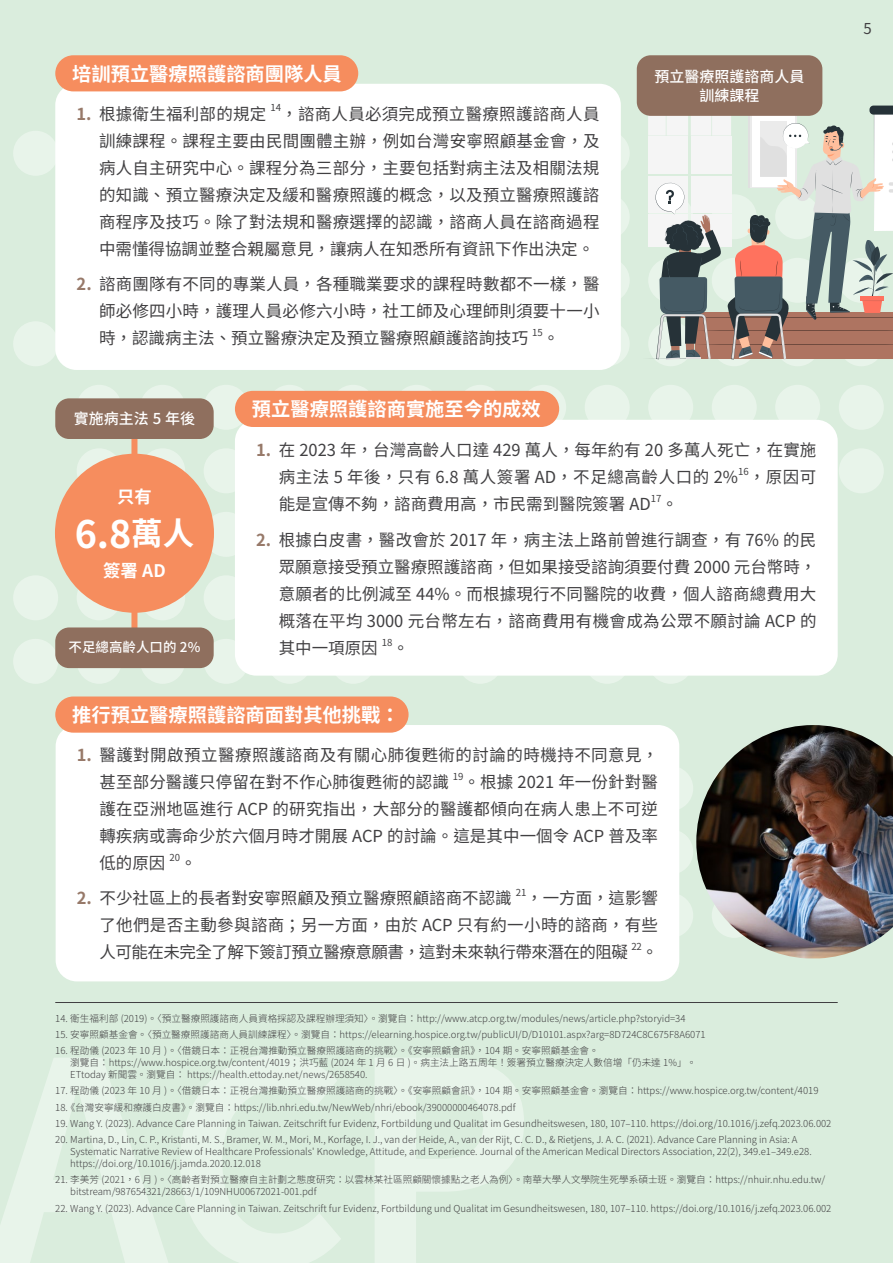
<style>
.page{position:relative;width:893px;height:1263px;background:#daeddd}
.page>*{position:absolute;margin:0;border:0;box-sizing:border-box;transform-origin:0 0}
.t1{font:700 37.8px "Noto Sans HK";color:#fff}
.t2{font:700 19.2px "Noto Sans HK";color:#fff}
.t3{font:700 17.4px "Noto Sans HK";color:#fff}
.t4{font:16.5px/27px "Noto Sans HK";letter-spacing:.005em;color:#414042;text-align:justify}
.t5{font:16.5px/27px "Noto Sans HK";letter-spacing:.03em;color:#414042}
.t6{font:500 15px/18.6px "Noto Sans HK";color:#fff;text-align:center}
.t7{font:15px "Noto Sans HK";color:#414042}
.t8{font:500 13.5px "Noto Sans HK";color:#fff}
.t9{font:300 9.6px/12px "Noto Sans HK";color:#414042}
.t10{font:9.6px "Noto Sans HK";color:#414042}
.s1{font-weight:700;color:#977969}
.s2{font-size:31.5px}
</style>
<div class="page">
<div style="left:13px;top:131px;width:45px;height:45px;background:#e8f4ea;border-radius:50%"></div>
<div style="left:585px;top:131px;width:45px;height:45px;background:#e8f4ea;border-radius:50%"></div>
<div style="left:585px;top:194px;width:45px;height:45px;background:#e8f4ea;border-radius:50%"></div>
<div style="left:585px;top:258px;width:45px;height:45px;background:#e8f4ea;border-radius:50%"></div>
<div style="left:13px;top:321px;width:45px;height:45px;background:#e8f4ea;border-radius:50%"></div>
<div style="left:585px;top:321px;width:45px;height:45px;background:#e8f4ea;border-radius:50%"></div>
<div style="left:648px;top:321px;width:45px;height:45px;background:#e8f4ea;border-radius:50%"></div>
<div style="left:712px;top:321px;width:45px;height:45px;background:#e8f4ea;border-radius:50%"></div>
<div style="left:775px;top:321px;width:45px;height:45px;background:#e8f4ea;border-radius:50%"></div>
<div style="left:839px;top:321px;width:45px;height:45px;background:#e8f4ea;border-radius:50%"></div>
<div style="left:77px;top:385px;width:45px;height:45px;background:#e8f4ea;border-radius:50%"></div>
<div style="left:140px;top:385px;width:45px;height:45px;background:#e8f4ea;border-radius:50%"></div>
<div style="left:204px;top:385px;width:45px;height:45px;background:#e8f4ea;border-radius:50%"></div>
<svg style="left:267px;top:385px;width:45px;height:45px"></svg>
<svg style="left:331px;top:385px;width:45px;height:45px"></svg>
<svg style="left:394px;top:385px;width:45px;height:45px"></svg>
<svg style="left:458px;top:385px;width:45px;height:45px"></svg>
<svg style="left:521px;top:385px;width:45px;height:45px"></svg>
<div style="left:585px;top:385px;width:45px;height:45px;background:#e8f4ea;border-radius:50%"></div>
<div style="left:648px;top:385px;width:45px;height:45px;background:#e8f4ea;border-radius:50%"></div>
<div style="left:712px;top:385px;width:45px;height:45px;background:#e8f4ea;border-radius:50%"></div>
<div style="left:775px;top:385px;width:45px;height:45px;background:#e8f4ea;border-radius:50%"></div>
<div style="left:839px;top:385px;width:45px;height:45px;background:#e8f4ea;border-radius:50%"></div>
<svg style="left:77px;top:448px;width:45px;height:45px"></svg>
<svg style="left:140px;top:448px;width:45px;height:45px"></svg>
<div style="left:204px;top:448px;width:45px;height:45px;background:#e8f4ea;border-radius:50%"></div>
<div style="left:839px;top:448px;width:45px;height:45px;background:#e8f4ea;border-radius:50%"></div>
<div style="left:204px;top:512px;width:45px;height:45px;background:#e8f4ea;border-radius:50%"></div>
<div style="left:13px;top:575px;width:45px;height:45px;background:#e8f4ea;border-radius:50%"></div>
<div style="left:77px;top:575px;width:45px;height:45px;background:#e8f4ea;border-radius:50%"></div>
<div style="left:140px;top:575px;width:45px;height:45px;background:#e8f4ea;border-radius:50%"></div>
<div style="left:204px;top:575px;width:45px;height:45px;background:#e8f4ea;border-radius:50%"></div>
<div style="left:13px;top:639px;width:45px;height:45px;background:#e8f4ea;border-radius:50%"></div>
<div style="left:77px;top:639px;width:45px;height:45px;background:linear-gradient(to right,#e8f4ea,#e7f3e9);border-radius:50%"></div>
<div style="left:140px;top:639px;width:45px;height:45px;background:linear-gradient(to right,#e7f4e9,#e8f4ea);border-radius:50%"></div>
<div style="left:204px;top:639px;width:45px;height:45px;background:#e8f4ea;border-radius:50%"></div>
<div style="left:267px;top:639px;width:45px;height:45px;background:#e8f4ea;border-radius:50%"></div>
<div style="left:331px;top:639px;width:45px;height:45px;background:#e8f4ea;border-radius:50%"></div>
<div style="left:458px;top:639px;width:45px;height:45px;background:#e8f4ea;border-radius:50%"></div>
<div style="left:585px;top:639px;width:45px;height:45px;background:#e8f4ea;border-radius:50%"></div>
<div style="left:648px;top:639px;width:45px;height:45px;background:#e8f4ea;border-radius:50%"></div>
<div style="left:648px;top:766px;width:45px;height:45px;background:#e8f4ea;border-radius:50%"></div>
<div style="left:648px;top:829px;width:45px;height:45px;background:#e8f4ea;border-radius:50%"></div>
<div style="left:648px;top:893px;width:45px;height:45px;background:#e8f4ea;border-radius:50%"></div>
<svg style="left:0;top:1054px;width:524px;height:209px"></svg>
<hr style="left:55px;top:1002px;width:783px;height:1px;background:#414042">
<div style="left:55px;top:84px;width:566px;height:286px;background:#fff;border-radius:21px"></div>
<div style="left:55px;top:55px;width:303px;height:36px;background:#f68d5e;border-radius:18px"></div>
<div style="left:235px;top:420px;width:603px;height:256px;background:#fff;border-radius:21px"></div>
<div style="left:235px;top:391px;width:324px;height:36px;background:#f68d5e;border-radius:18px"></div>
<div style="left:56px;top:725px;width:623px;height:256px;background:#fff;border-radius:21px"></div>
<div style="left:55px;top:696px;width:354px;height:37px;background:#f68d5e;border-radius:18px"></div>
<svg style="left:642px;top:101px;width:251px;height:259px"></svg>
<div style="left:637px;top:55px;width:185px;height:61px;background:#8f6f5e;border-radius:14px"></div>
<div style="left:131px;top:422px;width:6px;height:216px;background:#f68d5e"></div>
<div style="left:55px;top:398px;width:159px;height:41px;background:#8f6f5e;border-radius:14px"></div>
<div style="left:55px;top:627px;width:159px;height:41px;background:#8f6f5e;border-radius:14px"></div>
<div style="left:55px;top:454px;width:159px;height:159px;background:#f68d5e;border-radius:50%"></div>
<img style="left:696px;top:725px;width:197px;height:233px">
<h2 class="t2" style="left:72px;top:63px;width:271px">培訓預立醫療照護諮商團隊人員</h2>
<h3 class="t4" style="left:77px;top:100px;width:191px"><span class="s1">1.</span> 根據衛生福利部的規定</h3>
<p class="t10" style="left:271px;top:103px;width:12px">14</p>
<h3 class="t4" style="left:99px;top:100px;width:502px;text-indent:182px">，諮商人員必須完成預立醫療照護諮商人員訓練課程。課程主要由民間團體主辦，例如台灣安寧照顧基金會，及病人自主研究中心。課程分為三部分，主要包括對病主法及相關法規的知識、預立醫療決定及緩和醫療照護的概念，以及預立醫療照護諮商程序及技巧。除了對法規和醫療選擇的認識，諮商人員在諮商過程中需懂得協調並整合親屬意見，讓病人在知悉所有資訊下作出決定。</h3>
<h3 class="t4" style="left:99px;top:271px;width:502px;text-indent:-23px"><span class="s1">2.</span> 諮商團隊有不同的專業人員，各種職業要求的課程時數都不一樣，醫師必修四小時，護理人員必修六小時，社工師及心理師則須要十一小時，認識病主法、預立醫療決定及預立醫療照顧護諮詢技巧</h3>
<p class="t10" style="left:532px;top:327px;width:12px">15</p>
<h3 class="t4" style="left:543px;top:325px;width:18px">。</h3>
<h3 class="t6" style="left:74px;top:410px;width:123px">實施病主法 5 年後</h3>
<h2 class="t2" style="left:252px;top:398px;width:290px">預立醫療照護諮商實施至今的成效</h2>
<h3 class="t6" style="left:655px;top:67px;width:151px">預立醫療照護諮商人員訓練課程</h3>
<h3 class="t3" style="left:117px;top:487px;width:36px">只有</h3>
<h1 class="t1" style="left:75px;top:512px;width:121px">6.8<span class="s2">萬人</span></h1>
<h3 class="t3" style="left:103px;top:561px;width:64px">簽署 AD</h3>
<h3 class="t8" style="left:69px;top:640px;width:133px">不足總高齡人口的 2%</h3>
<h3 class="t4" style="left:279px;top:437px;width:539px;text-indent:-23px"><span class="s1">1.</span> 在 2023 年，台灣高齡人口達 429 萬人，每年約有 20 多萬人死亡，在實施病主法 5 年後，只有 6.8 萬人簽署 AD，不足總高齡人口的 2%</h3>
<p class="t10" style="left:738px;top:466px;width:12px">16</p>
<h3 class="t4" style="left:749px;top:464px;width:69px">，原因可</h3>
<h3 class="t4" style="left:279px;top:491px;width:373px">能是宣傳不夠，諮商費用高，市民需到醫院簽署 AD</h3>
<p class="t10" style="left:651px;top:493px;width:12px">17</p>
<h3 class="t4" style="left:661px;top:491px;width:18px">。</h3>
<h3 class="t4" style="left:279px;top:527px;width:539px;text-indent:-23px"><span class="s1">2.</span> 根據白皮書，醫改會於 2017 年，病主法上路前曾進行調查，有 76% 的民眾願意接受預立醫療照護諮商，但如果接受諮詢須要付費 2000 元台幣時，意願者的比例減至 44%。而根據現行不同醫院的收費，個人諮商總費用大概落在平均 3000 元台幣左右，諮商費用有機會成為公眾不願討論 ACP 的其中一項原因</h3>
<p class="t10" style="left:382px;top:637px;width:12px">18</p>
<h3 class="t4" style="left:392px;top:635px;width:18px">。</h3>
<h2 class="t2" style="left:72px;top:704px;width:329px">推行預立醫療照護諮商面對其他挑戰：</h2>
<h3 class="t5" style="left:99px;top:742px;width:560px;text-indent:-23px"><span class="s1">1.</span> 醫護對開啟預立醫療照護諮商及有關心肺復甦術的討論的時機持不同意見，甚至部分醫護只停留在對不作心肺復甦術的認識</h3>
<p class="t10" style="left:453px;top:771px;width:12px">19</p>
<h3 class="t4" style="left:99px;top:769px;width:560px;text-indent:364px">。根據 2021 年一份針對醫護在亞洲地區進行 ACP 的研究指出，大部分的醫護都傾向在病人患上不可逆轉疾病或壽命少於六個月時才開展 ACP 的討論。這是其中一個令 ACP 普及率低的原因</h3>
<p class="t10" style="left:170px;top:852px;width:12px">20</p>
<h3 class="t4" style="left:180px;top:850px;width:18px">。</h3>
<h3 class="t4" style="left:77px;top:885px;width:436px"><span class="s1">2.</span> 不少社區上的長者對安寧照顧及預立醫療照顧諮商不認識</h3>
<p class="t10" style="left:516px;top:887px;width:12px">21</p>
<h3 class="t4" style="left:99px;top:885px;width:560px;text-indent:427px">，一方面，這影響了他們是否主動參與諮商；另一方面，由於 ACP 只有約一小時的諮商，有些人可能在未完全了解下簽訂預立醫療意願書，這對未來執行帶來潛在的阻礙</h3>
<p class="t10" style="left:631px;top:941px;width:12px">22</p>
<h3 class="t4" style="left:641px;top:939px;width:18px">。</h3>
<p class="t9" style="left:55px;top:1012px;width:632px">14. 衛生福利部 (2019)。〈預立醫療照護諮商人員資格採認及課程辦理須知〉。瀏覽自：http://www.atcp.org.tw/modules/news/article.php?storyid=34</p>
<p class="t9" style="left:55px;top:1028px;width:652px">15. 安寧照顧基金會。〈預立醫療照護諮商人員訓練課程〉。瀏覽自：https://elearning.hospice.org.tw/publicUI/D/D10101.aspx?arg=8D724C8C675F8A6071</p>
<p class="t9" style="left:70px;top:1045px;width:627px;text-indent:-15px">16. 程劭儀 (2023 年 10 月 )。〈借鏡日本：正視台灣推動預立醫療照護諮商的挑戰〉。《安寧照顧會訊》，104 期。安寧照顧基金會。<br>瀏覽自：https://www.hospice.org.tw/content/4019；洪巧藍 (2024 年 1 月 6 日 )。病主法上路五周年！簽署預立醫療決定人數倍增「仍未達 1%」。<br>ETtoday 新聞雲。瀏覽自： https://health.ettoday.net/news/2658540.</p>
<p class="t9" style="left:55px;top:1085px;width:765px">17. 程劭儀 (2023 年 10 月 )。〈借鏡日本：正視台灣推動預立醫療照護諮商的挑戰〉。《安寧照顧會訊》，104 期。安寧照顧基金會。瀏覽自：https://www.hospice.org.tw/content/4019</p>
<p class="t9" style="left:55px;top:1101px;width:462px">18. 《台灣安寧緩和療護白皮書》。瀏覽自：https://lib.nhri.edu.tw/NewWeb/nhri/ebook/39000000464078.pdf</p>
<p class="t9" style="left:55px;top:1117px;width:778px">19. Wang Y. (2023). Advance Care Planning in Taiwan. Zeitschrift fur Evidenz, Fortbildung und Qualitat im Gesundheitswesen, 180, 107–110. https://doi.org/10.1016/j.zefq.2023.06.002</p>
<p class="t9" style="left:70px;top:1134px;width:743px;text-indent:-15px">20. Martina, D., Lin, C. P., Kristanti, M. S., Bramer, W. M., Mori, M., Korfage, I. J., van der Heide, A., van der Rijt, C. C. D., &amp; Rietjens, J. A. C. (2021). Advance Care Planning in Asia: A<br>Systematic Narrative Review of Healthcare Professionals' Knowledge, Attitude, and Experience. Journal of the American Medical Directors Association, 22(2), 349.e1–349.e28. https://doi.org/10.1016/j.jamda.2020.12.018</p>
<p class="t9" style="left:70px;top:1174px;width:756px;text-indent:-15px">21. 李美芳 (2021，6 月 )。〈高齡者對預立醫療自主計劃之態度研究：以雲林某社區照顧關懷據點之老人為例〉。南華大學人文學院生死學系碩士班。瀏覽自：https://nhuir.nhu.edu.tw/ bitstream/987654321/28663/1/109NHU00672021-001.pdf</p>
<p class="t9" style="left:55px;top:1202px;width:778px">22. Wang Y. (2023). Advance Care Planning in Taiwan. Zeitschrift fur Evidenz, Fortbildung und Qualitat im Gesundheitswesen, 180, 107–110. https://doi.org/10.1016/j.zefq.2023.06.002</p>
<h3 class="t7" style="left:863px;top:21px;width:10px">5</h3>
</div>
